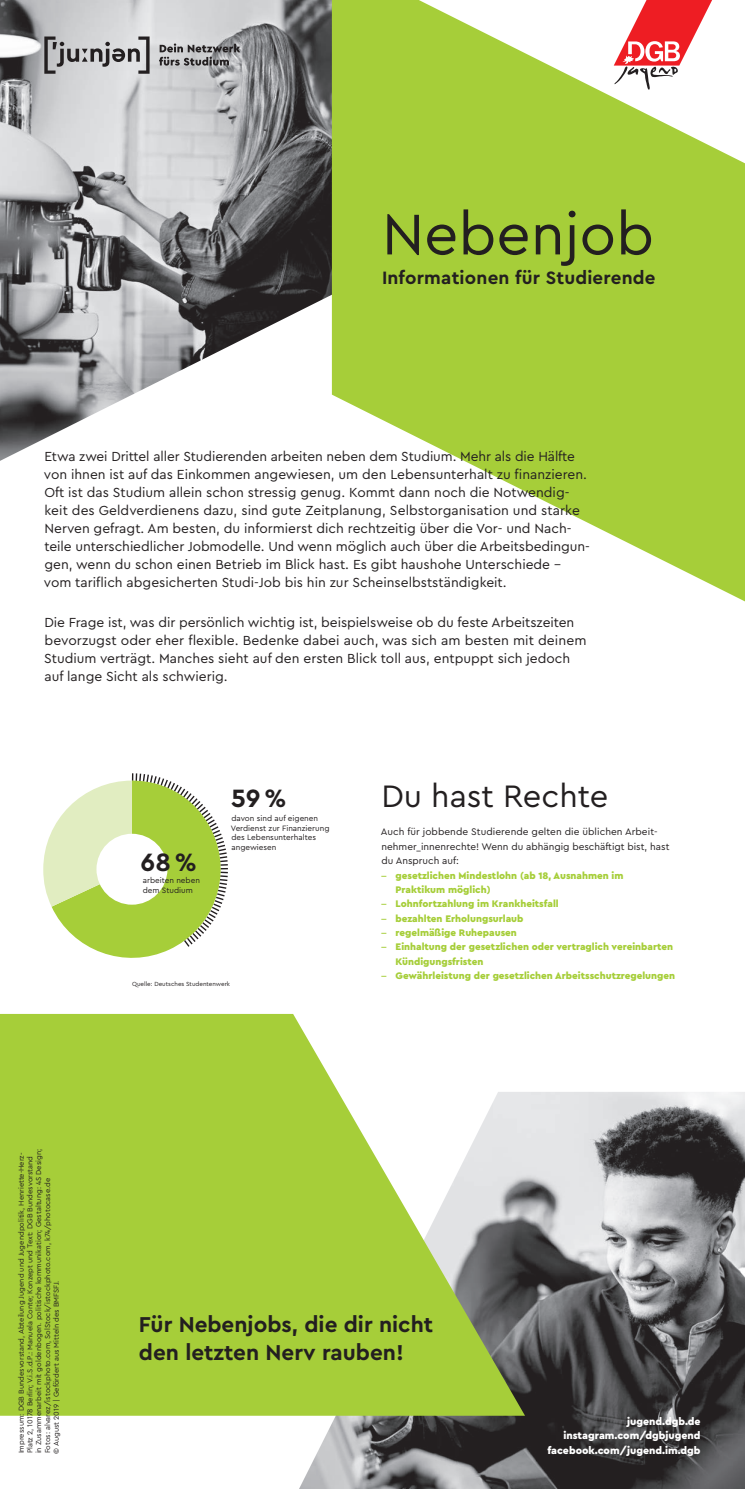
<style>
.page{position:relative;width:745px;height:1489px;background:#fff}
.page>*{position:absolute;margin:0;border:0;box-sizing:border-box;transform-origin:0 0}
.t1{font:60px "Cera Pro";color:#231f20}
.t2{font:32.5px "Cera Pro";color:#231f20}
.t3{font:700 26.25px "Cera Pro";color:#231f20}
.t4{font:700 22.5px/28.8px "Cera Pro";color:#231f20}
.t5{font:700 18.75px "Cera Pro";letter-spacing:.01em;color:#231f20}
.t6{font:13.75px/18px "Cera Pro";color:#231f20}
.t7{font:900 10.62px/13.8px "Cera Pro";color:#fff;text-align:right}
.t8{font:900 10px/14.4px "Cera Pro";color:#a6ce39}
.t9{font:10px/14.4px "Cera Pro";color:#231f20}
.t10{font:8.12px/9.8px "Cera Pro";color:#231f20}
.t11{font:7.5px/8.8px "Cera Pro";color:#231f20}
.t12{font:6.25px "Cera Pro";color:#231f20}
.s1{font-family:"Frutiger LT Std";font-weight:700}
</style>
<div class="page">
<img style="left:0;top:0;width:331px;height:461px">
<img style="left:299px;top:1092px;width:445px;height:396px">
<svg style="left:331px;top:0;width:413px;height:601px;fill:#a6ce39"></svg>
<svg style="left:0;top:1013px;width:524px;height:402px;background:#b1d15c"></svg>
<svg style="left:43px;top:773px;width:185px;height:185px"></svg>
<div style="left:96px;top:833px;width:71px;height:71px;background:#fff;border-radius:50%"></div>
<svg style="left:44px;top:36px;width:196px;height:38px;background:#a9a9ab"></svg>
<svg style="left:613px;top:0;width:104px;height:90px"></svg>
<h1 class="t1" style="left:381px;top:194px;width:273px">Nebenjob</h1>
<h3 class="t5" style="left:382px;top:266px;width:275px">Informationen für Studierende</h3>
<p class="t6" style="left:44px;top:447px;width:547px">Etwa zwei Drittel aller Studierenden arbeiten neben dem Studium. Mehr als die Hälfte von ihnen ist auf das Einkommen angewiesen, um den Lebensunterhalt zu finanzieren.<br>Oft ist das Studium allein schon stressig genug. Kommt dann noch die Notwendig&shy;keit des Geldverdienens dazu, sind gute Zeitplanung, Selbstorganisation und starke Nerven gefragt. Am besten, du informierst dich rechtzeitig über die Vor- und Nach&shy;teile unterschiedlicher Jobmodelle. Und wenn möglich auch über die Arbeitsbedingun&shy;gen, wenn du schon einen Betrieb im Blick hast. Es gibt haushohe Unterschiede – vom tariflich abgesicherten Studi-Job bis hin zur Scheinselbstständigkeit.</p>
<p class="t6" style="left:44px;top:612px;width:543px">Die Frage ist, was dir persönlich wichtig ist, beispielsweise ob du feste Arbeitszeiten bevorzugst oder eher flexible. Bedenke dabei auch, was sich am besten mit deinem Studium verträgt. Manches sieht auf den ersten Blick toll aus, entpuppt sich jedoch auf lange Sicht als schwierig.</p>
<p class="t11" style="left:17px;top:1453px;width:306px;rotate:-90deg">Impressum: DGB Bundesvorstand, Abteilung Jugend und Jugendpolitik, Henriette-Herz-Platz 2, 10178 Berlin; V.i.S.d.P.: Manuela Conte; Konzept und Text: DGB Bundesvorstand in Zusammenarbeit mit goldenbogen. politische kommunikation; Gestaltung: 4S Design; Fotos: alvarez/istockphoto.com, SolStock/istockphoto.com, k74/photocase.de<br>© August 2019 | Gefördert aus Mitteln des BMFSFJ.</p>
<h3 class="t3" style="left:140px;top:845px;width:58px">68 %</h3>
<p class="t10" style="left:143px;top:875px;width:59px">arbeiten neben dem Studium</p>
<h3 class="t3" style="left:231px;top:780px;width:57px">59 %</h3>
<p class="t10" style="left:231px;top:813px;width:100px">davon sind auf eigenen<br>Verdienst zur Finanzierung des Lebensunterhaltes angewiesen</p>
<p class="t12" style="left:132px;top:980px;width:99px">Quelle: Deutsches Studentenwerk</p>
<h2 class="t2" style="left:381px;top:774px;width:228px">Du hast Rechte</h2>
<p class="t9" style="left:380px;top:824px;width:290px">Auch für jobbende Studierende gelten die üblichen Arbeit&shy;nehmer_innenrechte! Wenn du abhängig beschäftigt bist, hast du Anspruch auf:</p>
<p class="t8" style="left:395px;top:867px;width:229px;text-indent:-14px"><span class="s1">–</span> gesetzlichen Mindestlohn (ab 18, Ausnahmen im<br>Praktikum möglich)</p>
<p class="t8" style="left:381px;top:896px;width:179px"><span class="s1">–</span> Lohnfortzahlung im Krankheitsfall</p>
<p class="t8" style="left:381px;top:910px;width:143px"><span class="s1">–</span> bezahlten Erholungsurlaub</p>
<p class="t8" style="left:381px;top:925px;width:137px"><span class="s1">–</span> regelmäßige Ruhepausen</p>
<p class="t8" style="left:395px;top:939px;width:279px;text-indent:-14px"><span class="s1">–</span> Einhaltung der gesetzlichen oder vertraglich vereinbarten<br>Kündigungsfristen</p>
<p class="t8" style="left:381px;top:968px;width:295px"><span class="s1">–</span> Gewährleistung der gesetzlichen Arbeitsschutzregelungen</p>
<h3 class="t4" style="left:139px;top:1308px;width:296px">Für Nebenjobs, die dir nicht den letzten Nerv rauben!</h3>
<p class="t7" style="left:563px;top:1413px;width:139px">jugend.dgb.de instagram.com/dgbjugend</p>
<p class="t7" style="left:547px;top:1442px;width:155px">facebook.com/jugend.im.dgb</p>
</div>
